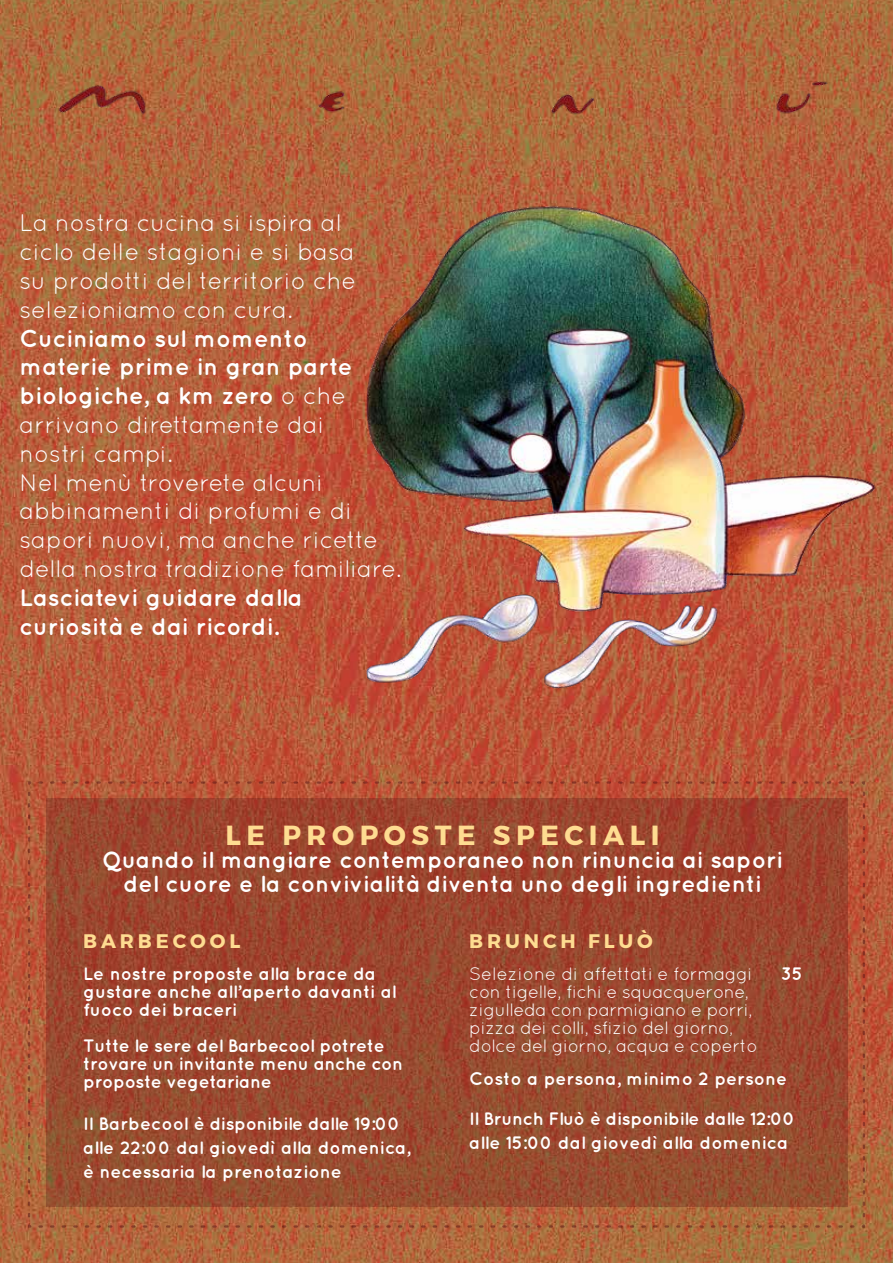
<style>
.page{position:relative;width:893px;height:1263px;background:#fff}
.page>*{position:absolute;margin:0;border:0;box-sizing:border-box;transform-origin:0 0}
.t1{font:700 27.45px "Montserrat";letter-spacing:.2em;color:#fedc91}
.t2{font:24px/28.8px "Quicksand";color:#fff}
.t3{font:700 24px/28.8px "Quicksand";color:#fff}
.t4{font:700 23.25px/23.2px "Quicksand";color:#fff;text-align:center}
.t5{font:700 19.5px "Montserrat";letter-spacing:.2em;color:#fedc91}
.t6{font:700 18px/18px "Quicksand";color:#fff}
.t7{font:18px/18px "Quicksand";letter-spacing:-.025em;color:#fff}
.t8{font:700 18px/18px "Quicksand";letter-spacing:-.02em;color:#fff}
.s1{font-weight:700}
</style>
<div class="page">
<img style="left:0;top:0;width:893px;height:1263px">
<img style="left:353px;top:200px;width:528px;height:499px">
<svg style="left:46px;top:798px;width:801px;height:409px;background:#99472f"></svg>
<svg style="left:28px;top:1223px;width:825px;height:5px;background:#aa6039"></svg>
<svg style="left:28px;top:781px;width:5px;height:435px;background:#ad5b39"></svg>
<svg style="left:40px;top:781px;width:825px;height:5px;background:#b25034"></svg>
<svg style="left:860px;top:793px;width:5px;height:435px;background:#af5535"></svg>
<img style="left:49px;top:72px;width:785px;height:63px">
<p class="t2" style="left:20px;top:208px;width:338px">La nostra cucina si ispira al ciclo delle stagioni e si basa su prodotti del territorio che selezioniamo con cura.</p>
<p class="t2" style="left:20px;top:323px;width:383px"><span class="s1">Cuciniamo sul momento materie prime in gran parte biologiche, a km zero</span> o che arrivano direttamente dai<br>nostri campi.<br>Nel menù troverete alcuni abbinamenti di profumi e di sapori nuovi, ma anche ricette della nostra tradizione familiare.</p>
<p class="t3" style="left:20px;top:582px;width:285px">Lasciatevi guidare dalla curiosità e dai ricordi.</p>
<p class="t1" style="left:226px;top:818px;width:435px">LE PROPOSTE SPECIALI</p>
<p class="t4" style="left:102px;top:848px;width:682px">Quando il mangiare contemporaneo non rinuncia ai sapori del cuore e la convivialità diventa uno degli ingredienti</p>
<p class="t5" style="left:83px;top:928px;width:159px">BARBECOOL</p>
<p class="t6" style="left:83px;top:964px;width:315px">Le nostre proposte alla brace da gustare anche all’aperto davanti al fuoco dei braceri</p>
<p class="t8" style="left:83px;top:1036px;width:321px">Tutte le sere del Barbecool potrete trovare un invitante menu anche con proposte vegetariane</p>
<p class="t6" style="left:83px;top:1111px;width:329px;line-height:24px">Il Barbecool è disponibile dalle 19:00 alle 22:00 dal giovedì alla domenica, è necessaria la prenotazione</p>
<p class="t5" style="left:469px;top:928px;width:185px">BRUNCH FLUÒ</p>
<p class="t7" style="left:469px;top:965px;width:285px">Selezione di affettati e formaggi</p>
<p class="t6" style="left:781px;top:964px;width:23px">35</p>
<p class="t7" style="left:469px;top:983px;width:290px">con tigelle, fichi e squacquerone, zigulleda con parmigiano e porri, pizza dei colli, sfizio del giorno, dolce del giorno, acqua e coperto</p>
<p class="t6" style="left:469px;top:1069px;width:319px">Costo a persona, minimo 2 persone</p>
<p class="t8" style="left:469px;top:1106px;width:328px;line-height:24px">Il Brunch Fluò è disponibile dalle 12:00 alle 15:00 dal giovedì alla domenica</p>
</div>
